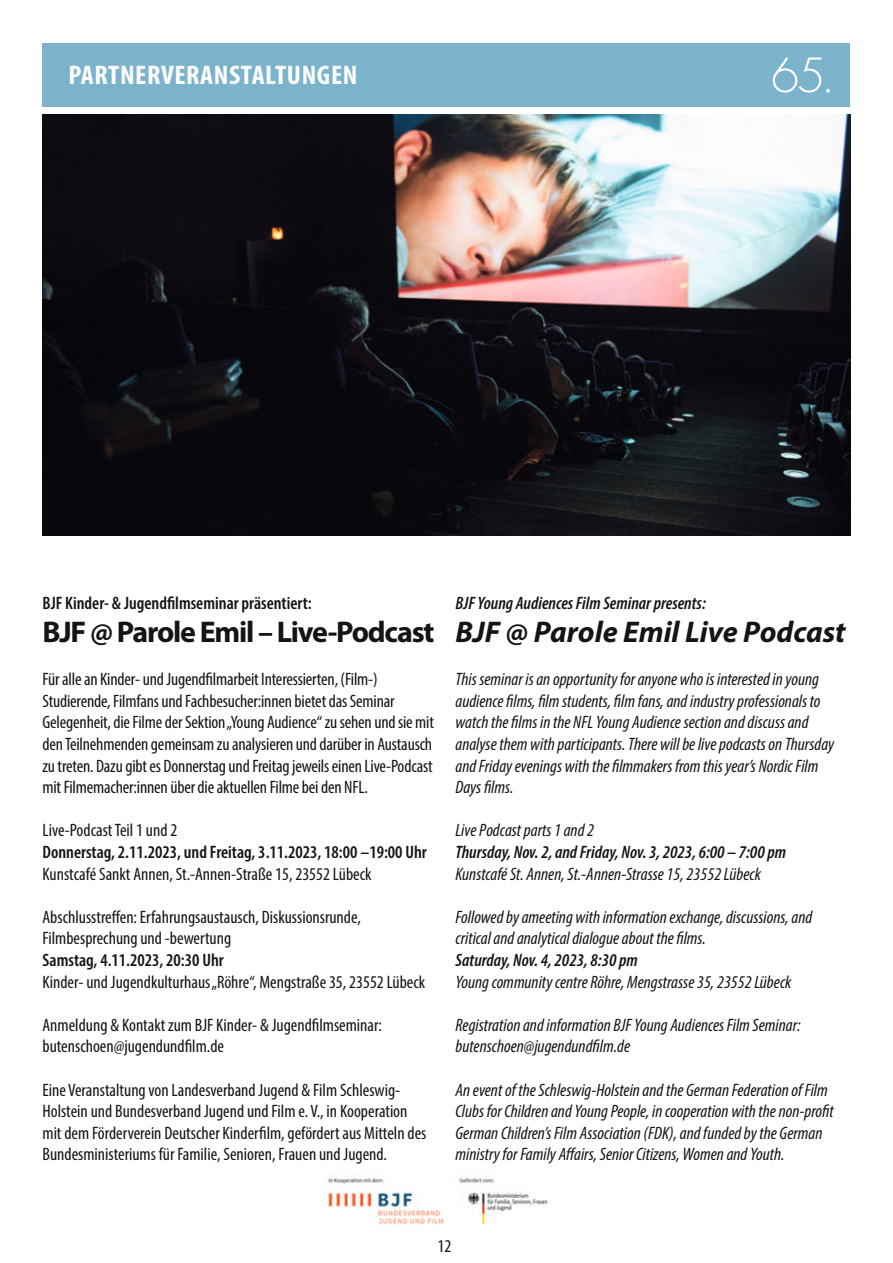
<style>
.page{position:relative;width:893px;height:1263px;background:#fff}
.page>*{position:absolute;margin:0;border:0;box-sizing:border-box;transform-origin:0 0}
.t1{font:700 30px "Myriad Pro";letter-spacing:-.04em;color:#131413}
.englisch_1{font:italic 700 30px "Myriad Pro";color:#131413}
.t2{font:700 condensed 27px "Myriad Pro";letter-spacing:.02em;color:#fff;scale:1.05 1}
.t3{font:condensed 18px/21.6px "Myriad Pro";color:#131413}
.englisch_1-2{font:italic condensed 18px/21.6px "Myriad Pro";color:#131413}
.t4{font:600 condensed 18px "Myriad Pro";color:#131413}
.englisch_1-3{font:italic 600 condensed 18px "Myriad Pro";color:#131413}
</style>
<div class="page">
<img style="left:43px;top:115px;width:807px;height:421px">
<div style="left:43px;top:43px;width:807px;height:64px;background:#7bb3cc"></div>
<svg style="left:773px;top:57px;width:57px;height:36px"></svg>
<img style="left:328px;top:1177px;width:220px;height:48px">
<p class="t2" style="left:68px;top:58px;width:277px">PARTNERVERANSTALTUNGEN</p>
<p class="t4" style="left:43px;top:592px;width:271px">BJF Kinder- &amp; Jugendfilmseminar präsentiert:</p>
<p class="t1" style="left:43px;top:612px;width:393px">BJF @ Parole Emil – Live-Podcast</p>
<p class="t3" style="left:43px;top:668px;width:393px">Für alle an Kinder- und Jugendfilmarbeit Interessierten, (Film-)<br>Studierende, Filmfans und Fachbesucher:innen bietet das Seminar Gelegenheit, die Filme der Sektion „Young Audience“ zu sehen und sie mit den Teilnehmenden gemeinsam zu analysieren und darüber in Austausch zu treten. Dazu gibt es Donnerstag und Freitag jeweils einen Live-Podcast mit Filmemacher:innen über die aktuellen Filme bei den NFL.</p>
<p class="t3" style="left:43px;top:819px;width:136px">Live-Podcast Teil 1 und 2</p>
<p class="t4" style="left:43px;top:841px;width:386px">Donnerstag, 2.11.2023, und Freitag, 3.11.2023, 18:00 –19:00 Uhr</p>
<p class="t3" style="left:43px;top:863px;width:330px">Kunstcafé Sankt Annen, St.-Annen-Straße 15, 23552 Lübeck</p>
<p class="t3" style="left:43px;top:906px;width:320px">Abschlusstreffen: Erfahrungsaustausch, Diskussionsrunde,<br>Filmbesprechung und -bewertung</p>
<p class="t4" style="left:43px;top:949px;width:183px">Samstag, 4.11.2023, 20:30 Uhr</p>
<p class="t3" style="left:43px;top:971px;width:384px">Kinder- und Jugendkulturhaus „Röhre“, Mengstraße 35, 23552 Lübeck</p>
<p class="t3" style="left:43px;top:1014px;width:341px">Anmeldung &amp; Kontakt zum BJF Kinder- &amp; Jugendfilmseminar: butenschoen@jugendundfilm.de</p>
<p class="t3" style="left:43px;top:1079px;width:385px">Eine Veranstaltung von Landesverband Jugend &amp; Film Schleswig-Holstein und Bundesverband Jugend und Film e. V., in Kooperation mit dem Förderverein Deutscher Kinderfilm, gefördert aus Mitteln des Bundesministeriums für Familie, Senioren, Frauen und Jugend.</p>
<p class="englisch_1-3" style="left:455px;top:592px;width:252px">BJF Young Audiences Film Seminar presents:</p>
<p class="englisch_1" style="left:455px;top:612px;width:392px">BJF @ Parole Emil Live Podcast</p>
<p class="englisch_1-2" style="left:455px;top:668px;width:380px">This seminar is an opportunity for anyone who is interested in young audience films, film students, film fans, and industry professionals to watch the films in the NFL Young Audience section and discuss and analyse them with participants. There will be live podcasts on Thursday and Friday evenings with the filmmakers from this year’s Nordic Film Days films.</p>
<p class="englisch_1-2" style="left:455px;top:819px;width:140px">Live Podcast parts 1 and 2</p>
<p class="englisch_1-3" style="left:455px;top:841px;width:332px">Thursday, Nov. 2, and Friday, Nov. 3, 2023, 6:00 – 7:00 pm</p>
<p class="englisch_1-2" style="left:455px;top:863px;width:307px">Kunstcafé St. Annen, St.-Annen-Strasse 15, 23552 Lübeck</p>
<p class="englisch_1-2" style="left:455px;top:906px;width:358px">Followed by ameeting with information exchange, discussions, and critical and analytical dialogue about the films.</p>
<p class="englisch_1-3" style="left:455px;top:949px;width:184px">Saturday, Nov. 4, 2023, 8:30 pm</p>
<p class="englisch_1-2" style="left:455px;top:971px;width:337px">Young community centre Röhre, Mengstrasse 35, 23552 Lübeck</p>
<p class="englisch_1-2" style="left:455px;top:1014px;width:347px">Registration and information BJF Young Audiences Film Seminar:</p>
<p class="englisch_1-2" style="left:455px;top:1035px;width:176px">butenschoen@jugendundfilm.de</p>
<p class="englisch_1-2" style="left:455px;top:1079px;width:380px">An event of the Schleswig-Holstein and the German Federation of Film Clubs for Children and Young People, in cooperation with the non-profit German Children’s Film Association (FDK), and funded by the German ministry for Family Affairs, Senior Citizens, Women and Youth.</p>
<p class="t3" style="left:437px;top:1235px;width:15px">12</p>
</div>
